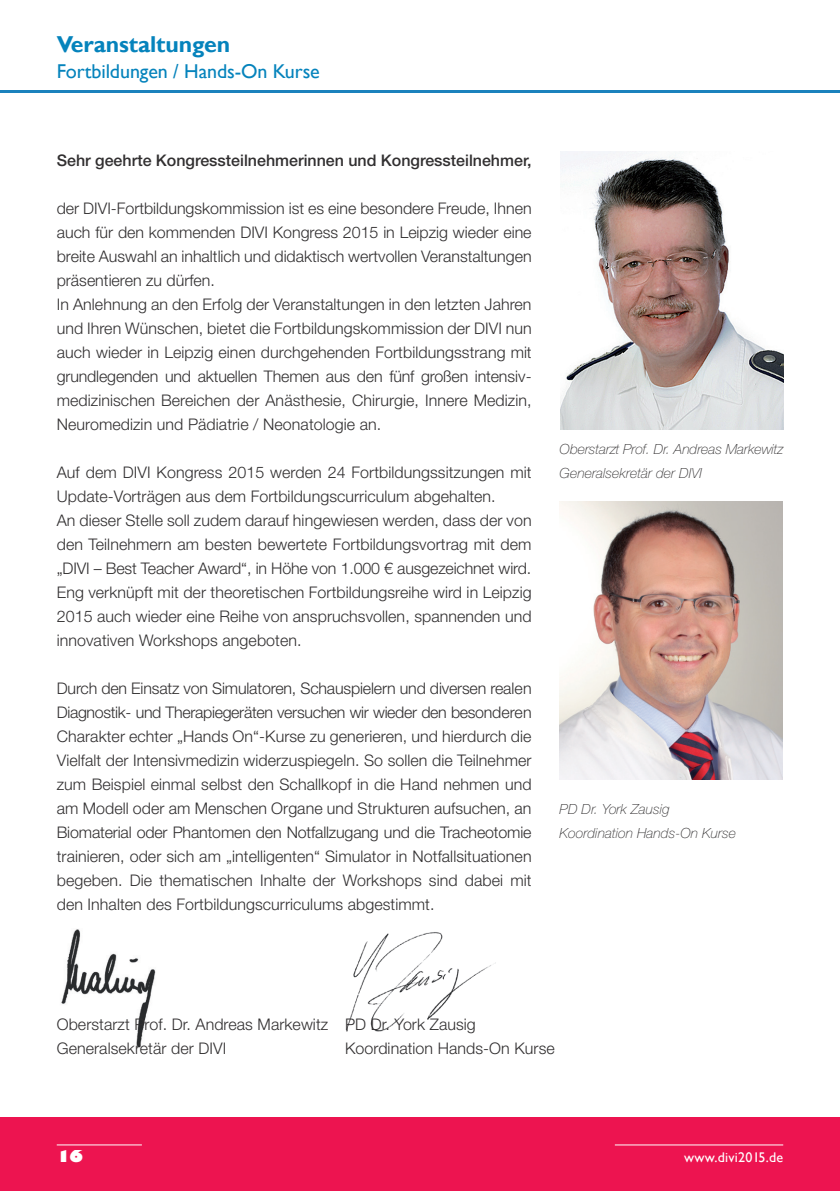
<style>
.page{position:relative;width:840px;height:1191px;background:#fff}
.page>*{position:absolute;margin:0;border:0;box-sizing:border-box;transform-origin:0 0}
.t1{font:700 23px "Gill Sans";letter-spacing:-.005em;color:#0583bc}
.t2{font:20px "Gill Sans";letter-spacing:-.005em;color:#0583bc}
.t3{font:300 16px/24px "Helvetica Neue LT";letter-spacing:.005em;color:#312f30}
.t4{font:500 16px "Helvetica Neue LT";color:#312f30}
.t5{font:800 16px "Gill Sans";color:#fff}
.t6{font:italic 100 14px/24px "Helvetica Neue LT";letter-spacing:.005em;color:#312f30}
.t7{font:14px "Gill Sans";letter-spacing:.02em;color:#fff}
</style>
<div class="page">
<hr style="left:0;top:90px;width:839px;height:3px;background:#1b82bd">
<div style="left:0;top:1117px;width:839px;height:74px;background:#ed1450"></div>
<hr style="left:57px;top:1144px;width:85px;height:1px;background:#fff">
<hr style="left:614px;top:1144px;width:168px;height:1px;background:#fff">
<img style="left:559px;top:502px;width:223px;height:278px">
<img style="left:560px;top:152px;width:223px;height:278px">
<img style="left:61px;top:929px;width:95px;height:119px">
<img style="left:346px;top:932px;width:150px;height:100px">
<h1 class="t1" style="left:57px;top:30px;width:175px">Veranstaltungen</h1>
<p class="t2" style="left:57px;top:59px;width:264px">Fortbildungen / Hands-On Kurse</p>
<p class="t4" style="left:57px;top:151px;width:476px">Sehr geehrte Kongressteilnehmerinnen und Kongressteilnehmer,</p>
<p class="t3" style="left:57px;top:196px;width:476px">der DIVI-Fortbildungskommission ist es eine besondere Freude, Ihnen auch für den kommenden DIVI Kongress 2015 in Leipzig wieder eine breite Auswahl an inhaltlich und didaktisch wertvollen Veranstaltungen präsentieren zu dürfen.<br>In Anlehnung an den Erfolg der Veranstaltungen in den letzten Jahren und Ihren Wünschen, bietet die Fortbildungskommission der DIVI nun auch wieder in Leipzig einen durchgehenden Fortbildungsstrang mit grundlegenden und aktuellen Themen aus den fünf großen intensiv&shy;medizinischen Bereichen der Anästhesie, Chirurgie, Innere Medizin, Neuromedizin und Pädiatrie / Neonatologie an.</p>
<p class="t3" style="left:57px;top:460px;width:476px">Auf dem DIVI Kongress 2015 werden 24 Fortbildungssitzungen mit Update-Vorträgen aus dem Fortbildungscurriculum abgehalten.<br>An dieser Stelle soll zudem darauf hingewiesen werden, dass der von den Teilnehmern am besten bewertete Fortbildungsvortrag mit dem „DIVI – Best Teacher Award“, in Höhe von 1.000 € ausgezeichnet wird.<br>Eng verknüpft mit der theoretischen Fortbildungsreihe wird in Leipzig 2015 auch wieder eine Reihe von anspruchsvollen, spannenden und innovativen Workshops angeboten.</p>
<p class="t3" style="left:57px;top:676px;width:476px;text-align:justify">Durch den Einsatz von Simulatoren, Schauspielern und diversen realen Diagnostik- und Therapiegeräten versuchen wir wieder den besonderen Charakter echter „Hands On“-Kurse zu generieren, und hierdurch die Vielfalt der Intensivmedizin widerzuspiegeln. So sollen die Teilnehmer zum Beispiel einmal selbst den Schallkopf in die Hand nehmen und am Modell oder am Menschen Organe und Strukturen aufsuchen, an Biomaterial oder Phantomen den Notfallzugang und die Tracheotomie trainieren, oder sich am „intelligenten“ Simulator in Notfallsituationen begeben. Die thematischen Inhalte der Workshops sind dabei mit den Inhalten des Fortbildungscurriculums abgestimmt.</p>
<p class="t6" style="left:559px;top:437px;width:225px">Oberstarzt Prof. Dr. Andreas Markewitz<br>Generalsekretär der DIVI</p>
<p class="t6" style="left:559px;top:797px;width:178px">PD Dr. York Zausig<br>Koordination Hands-On Kurse</p>
<p class="t3" style="left:57px;top:1012px;width:420px">Oberstarzt Prof. Dr. Andreas Markewitz PD Dr. York Zausig<br>Generalsekretär der DIVI</p>
<p class="t3" style="left:345px;top:1036px;width:211px">Koordination Hands-On Kurse</p>
<p class="t5" style="left:57px;top:1146px;width:28px">16</p>
<p class="t7" style="left:683px;top:1149px;width:100px">www.divi2015.de</p>
</div>
